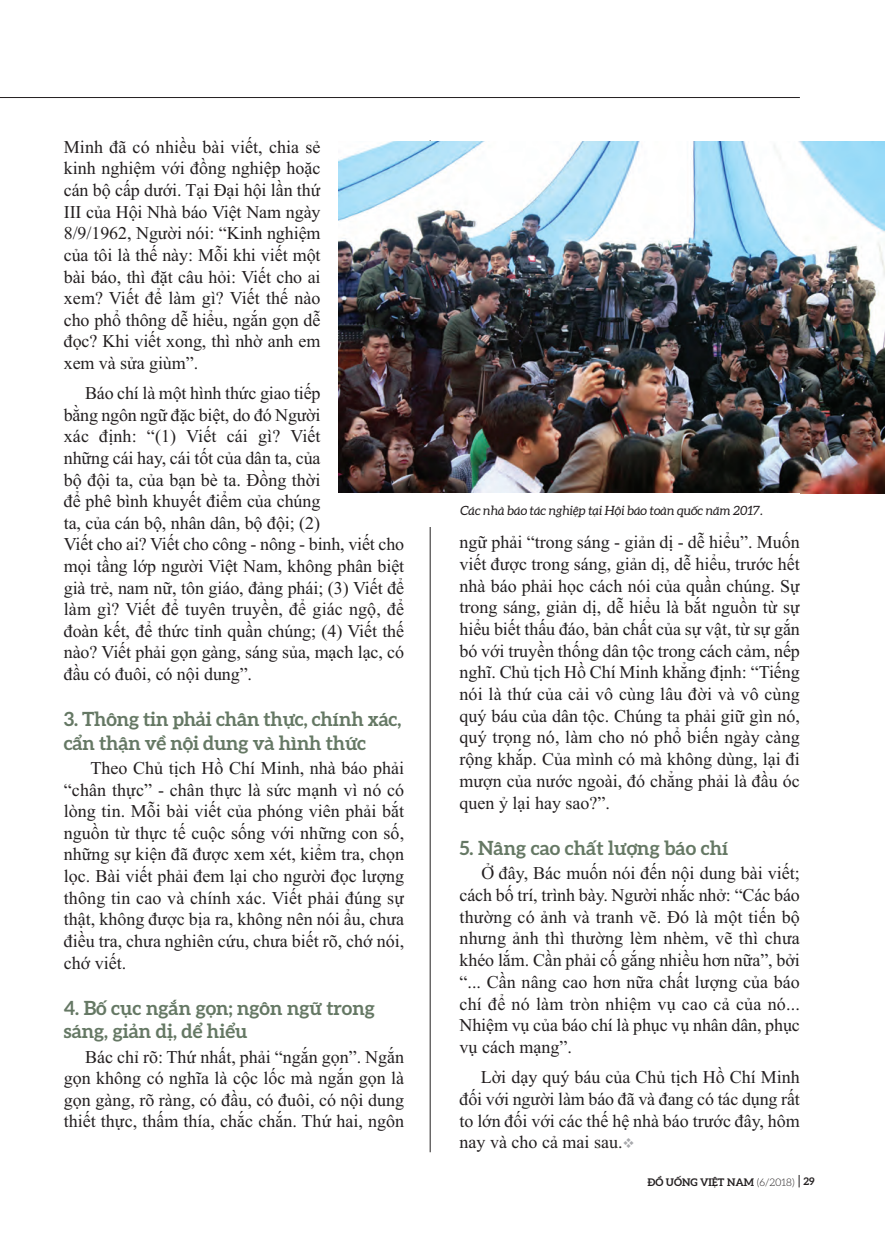
<style>
.page{position:relative;width:885px;height:1238px;background:#fff}
.page>*{position:absolute;margin:0;border:0;box-sizing:border-box;transform-origin:0 0}
.t1{font:700 19.5px/23.4px "SVN Aleo";color:#657864}
.t2{font:18px/21.6px "Times New Roman";letter-spacing:-.005em;color:#231f20;text-align:justify}
.t3{font:italic 12.75px "SVN Aleo";color:#231f20}
.t4{font:700 10.5px "SVN Aleo";color:#231f20}
.s1{font-weight:300}
</style>
<div class="page">
<svg style="left:798px;top:1175px;width:1px;height:12px"></svg>
<hr style="left:0;top:97px;width:799px;height:1px;background:#231f20">
<hr style="left:430px;top:140px;width:1px;height:1012px;background:#231f20">
<img style="left:338px;top:141px;width:546px;height:352px">
<div style="left:338px;top:493px;width:461px;height:33px;background:#fff"></div>
<p class="t2" style="left:64px;top:138px;width:258px">Minh đã có nhiều bài viết, chia sẻ kinh nghiệm với đồng nghiệp hoặc cán bộ cấp dưới. Tại Đại hội lần thứ III của Hội Nhà báo Việt Nam ngày 8/9/1962, Người nói: “Kinh nghiệm của tôi là thế này: Mỗi khi viết một bài báo, thì đặt câu hỏi: Viết cho ai xem? Viết để làm gì? Viết thế nào cho phổ thông dễ hiểu, ngắn gọn dễ đọc? Khi viết xong, thì nhờ anh em xem và sửa giùm”.</p>
<p class="t2" style="left:64px;top:384px;width:342px;text-align:left;text-indent:21px">Báo chí là một hình thức giao tiếp<br>bằng ngôn ngữ đặc biệt, do đó Người<br>xác định: “(1) Viết cái gì? Viết<br>những cái hay, cái tốt của dân ta, của<br>bộ đội ta, của bạn bè ta. Đồng thời<br>để phê bình khuyết điểm của chúng<br>ta, của cán bộ, nhân dân, bộ đội; (2)<br>Viết cho ai? Viết cho công - nông - binh, viết cho mọi tầng lớp người Việt Nam, không phân biệt già trẻ, nam nữ, tôn giáo, đảng phái; (3) Viết để làm gì? Viết để tuyên truyền, để giác ngộ, để đoàn kết, để thức tỉnh quần chúng; (4) Viết thế nào? Viết phải gọn gàng, sáng sủa, mạch lạc, có đầu có đuôi, có nội dung”.</p>
<p class="t1" style="left:64px;top:709px;width:339px">3. Thông tin phải chân thực, chính xác, cẩn thận về nội dung và hình thức</p>
<p class="t2" style="left:64px;top:758px;width:342px;text-indent:27px">Theo Chủ tịch Hồ Chí Minh, nhà báo phải “chân thực” - chân thực là sức mạnh vì nó có lòng tin. Mỗi bài viết của phóng viên phải bắt nguồn từ thực tế cuộc sống với những con số, những sự kiện đã được xem xét, kiểm tra, chọn lọc. Bài viết phải đem lại cho người đọc lượng thông tin cao và chính xác. Viết phải đúng sự thật, không được bịa ra, không nên nói ẩu, chưa điều tra, chưa nghiên cứu, chưa biết rõ, chớ nói, chớ viết.</p>
<p class="t1" style="left:64px;top:997px;width:312px">4. Bố cục ngắn gọn; ngôn ngữ trong sáng, giản dị, dể hiểu</p>
<p class="t2" style="left:64px;top:1047px;width:342px;text-indent:21px">Bác chỉ rõ: Thứ nhất, phải “ngắn gọn”. Ngắn gọn không có nghĩa là cộc lốc mà ngắn gọn là gọn gàng, rõ ràng, có đầu, có đuôi, có nội dung thiết thực, thấm thía, chắc chắn. Thứ hai, ngôn</p>
<p class="t3" style="left:460px;top:505px;width:304px">Các nhà báo tác nghiệp tại Hội báo toàn quốc năm 2017.</p>
<p class="t2" style="left:459px;top:533px;width:342px">ngữ phải “trong sáng - giản dị - dễ hiểu”. Muốn viết được trong sáng, giản dị, dễ hiểu, trước hết nhà báo phải học cách nói của quần chúng. Sự trong sáng, giản dị, dễ hiểu là bắt nguồn từ sự hiểu biết thấu đáo, bản chất của sự vật, từ sự gắn bó với truyền thống dân tộc trong cách cảm, nếp nghĩ. Chủ tịch Hồ Chí Minh khẳng định: “Tiếng nói là thứ của cải vô cùng lâu đời và vô cùng quý báu của dân tộc. Chúng ta phải giữ gìn nó, quý trọng nó, làm cho nó phổ biến ngày càng rộng khắp. Của mình có mà không dùng, lại đi mượn của nước ngoài, đó chẳng phải là đầu óc quen ỷ lại hay sao?”.</p>
<p class="t1" style="left:459px;top:837px;width:271px">5. Nâng cao chất lượng báo chí</p>
<p class="t2" style="left:459px;top:864px;width:342px;text-indent:21px">Ở đây, Bác muốn nói đến nội dung bài viết; cách bố trí, trình bày. Người nhắc nhở: “Các báo thường có ảnh và tranh vẽ. Đó là một tiến bộ nhưng ảnh thì thường lèm nhèm, vẽ thì chưa khéo lắm. Cần phải cố gắng nhiều hơn nữa”, bởi “... Cần nâng cao hơn nữa chất lượng của báo chí để nó làm tròn nhiệm vụ cao cả của nó...<br>Nhiệm vụ của báo chí là phục vụ nhân dân, phục vụ cách mạng”.</p>
<p class="t2" style="left:459px;top:1067px;width:342px;text-indent:21px">Lời dạy quý báu của Chủ tịch Hồ Chí Minh đối với người làm báo đã và đang có tác dụng rất to lớn đối với các thế hệ nhà báo trước đây, hôm nay và cho cả mai sau.</p>
<p class="t4" style="left:647px;top:1177px;width:169px">ĐỒ UỐNG VIỆT NAM <span class="s1">(6/2018)</span> 29</p>
</div>
